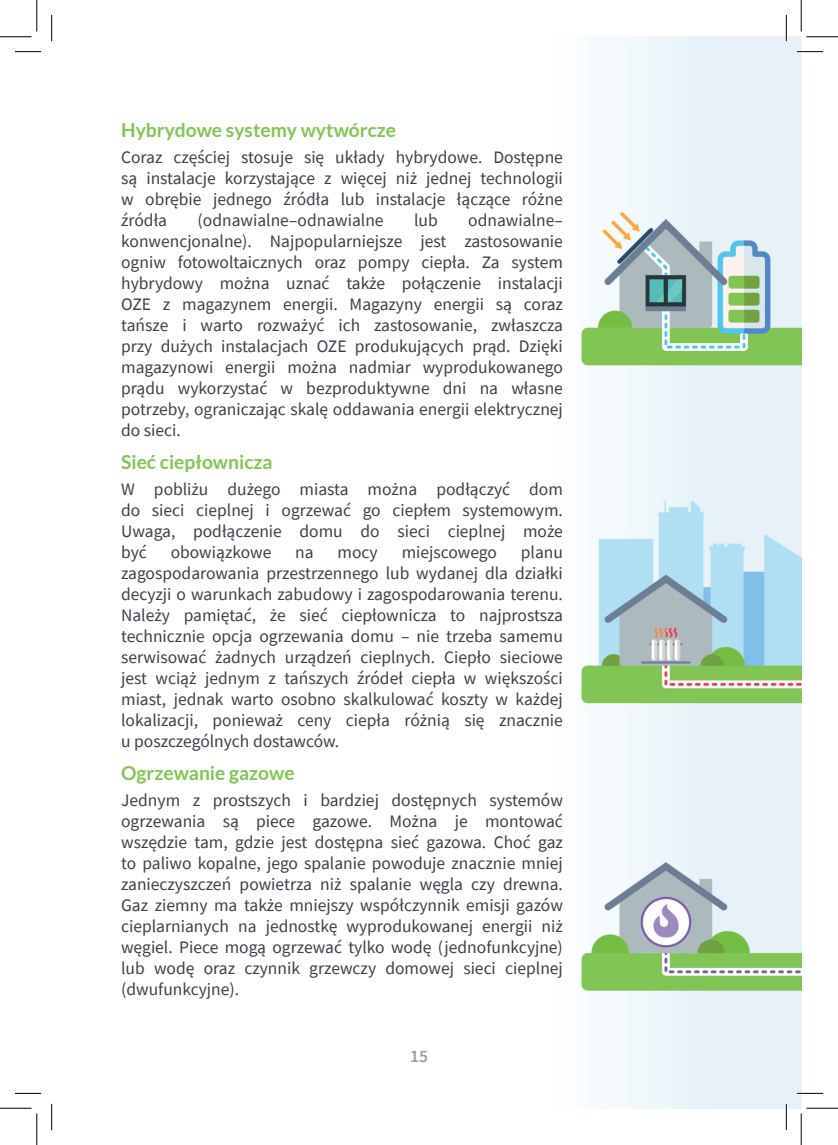
<style>
.page{position:relative;width:838px;height:1145px;background:#fff}
.page>*{position:absolute;margin:0;border:0;box-sizing:border-box;transform-origin:0 0}
.t1{font:700 19.25px "Lato";color:#82c554}
.t2{font:17.5px/21px "Source Sans Pro";color:#403d4b;text-align:justify}
.t3{font:600 17.5px "Source Sans Pro";color:#9d9fa2}
</style>
<div class="page">
<img style="left:41px;top:37px;width:760px;height:1071px">
<hr style="left:796px;top:51px;width:27px;height:2px;background:#fff">
<hr style="left:796px;top:1092px;width:27px;height:2px;background:#fff">
<hr style="left:51px;top:15px;width:2px;height:26px;background:#fff">
<hr style="left:51px;top:1104px;width:2px;height:26px;background:#fff">
<hr style="left:785px;top:15px;width:2px;height:26px;background:#fff">
<hr style="left:785px;top:1104px;width:2px;height:26px;background:#fff">
<svg style="left:15px;top:51px;width:26px;height:1px"></svg>
<svg style="left:796px;top:51px;width:27px;height:1px"></svg>
<svg style="left:15px;top:1093px;width:26px;height:1px"></svg>
<svg style="left:796px;top:1093px;width:27px;height:1px"></svg>
<svg style="left:51px;top:15px;width:1px;height:26px"></svg>
<svg style="left:51px;top:1104px;width:1px;height:26px"></svg>
<svg style="left:786px;top:15px;width:1px;height:26px"></svg>
<svg style="left:786px;top:1104px;width:1px;height:26px"></svg>
<hr style="left:0;top:36px;width:32px;height:1px;background:#000">
<hr style="left:806px;top:36px;width:31px;height:1px;background:#000">
<hr style="left:0;top:1108px;width:32px;height:1px;background:#000">
<hr style="left:806px;top:1108px;width:31px;height:1px;background:#000">
<hr style="left:36px;top:0;width:1px;height:31px;background:#000">
<hr style="left:36px;top:1113px;width:1px;height:32px;background:#000">
<hr style="left:800px;top:0;width:1px;height:31px;background:#000">
<hr style="left:800px;top:1113px;width:1px;height:32px;background:#000">
<p class="t1" style="left:121px;top:119px;width:276px">Hybrydowe systemy wytwórcze</p>
<p class="t2" style="left:121px;top:146px;width:443px">Coraz częściej stosuje się układy hybrydowe. Dostępne są instalacje korzystające z więcej niż jednej technologii w obrębie jednego źródła lub instalacje łączące różne źródła</p>
<p class="t2" style="left:198px;top:209px;width:187px">(odnawialne–odnawialne</p>
<p class="t2" style="left:414px;top:209px;width:25px">lub</p>
<p class="t2" style="left:121px;top:209px;width:443px;text-indent:347px">odnawialne– konwencjonalne). Najpopularniejsze jest zastosowanie ogniw fotowoltaicznych oraz pompy ciepła. Za system hybrydowy można uznać także połączenie instalacji OZE z magazynem energii. Magazyny energii są coraz tańsze i warto rozważyć ich zastosowanie, zwłaszcza przy dużych instalacjach OZE produkujących prąd. Dzięki magazynowi energii można nadmiar wyprodukowanego prądu wykorzystać w bezproduktywne dni na własne potrzeby, ograniczając skalę oddawania energii elektrycznej do sieci.</p>
<p class="t1" style="left:121px;top:451px;width:153px">Sieć ciepłownicza</p>
<p class="t2" style="left:121px;top:478px;width:443px">W pobliżu dużego miasta można podłączyć dom do sieci cieplnej i ogrzewać go ciepłem systemowym.<br>Uwaga, podłączenie domu do sieci cieplnej może być</p>
<p class="t2" style="left:121px;top:541px;width:443px;text-indent:399px">planu zagospodarowania przestrzennego lub wydanej dla działki decyzji o warunkach zabudowy i zagospodarowania terenu.<br>Należy pamiętać, że sieć ciepłownicza to najprostsza technicznie opcja ogrzewania domu – nie trzeba samemu serwisować żadnych urządzeń cieplnych. Ciepło sieciowe jest wciąż jednym z tańszych źródeł ciepła w większości miast, jednak warto osobno skalkulować koszty w każdej lokalizacji, ponieważ ceny ciepła różnią się znacznie u poszczególnych dostawców.</p>
<p class="t1" style="left:121px;top:762px;width:175px">Ogrzewanie gazowe</p>
<p class="t2" style="left:121px;top:789px;width:443px">Jednym z prostszych i bardziej dostępnych systemów ogrzewania są piece gazowe. Można je montować wszędzie tam, gdzie jest dostępna sieć gazowa. Choć gaz to paliwo kopalne, jego spalanie powoduje znacznie mniej zanieczyszczeń powietrza niż spalanie węgla czy drewna.<br>Gaz ziemny ma także mniejszy współczynnik emisji gazów cieplarnianych na jednostkę wyprodukowanej energii niż węgiel. Piece mogą ogrzewać tylko wodę (jednofunkcyjne) lub wodę oraz czynnik grzewczy domowej sieci cieplnej (dwufunkcyjne).</p>
<p class="t2" style="left:171px;top:541px;width:102px">obowiązkowe</p>
<p class="t2" style="left:295px;top:541px;width:20px">na</p>
<p class="t2" style="left:337px;top:541px;width:42px">mocy</p>
<p class="t2" style="left:401px;top:541px;width:97px">miejscowego</p>
<p class="t3" style="left:410px;top:1045px;width:19px">15</p>
</div>
